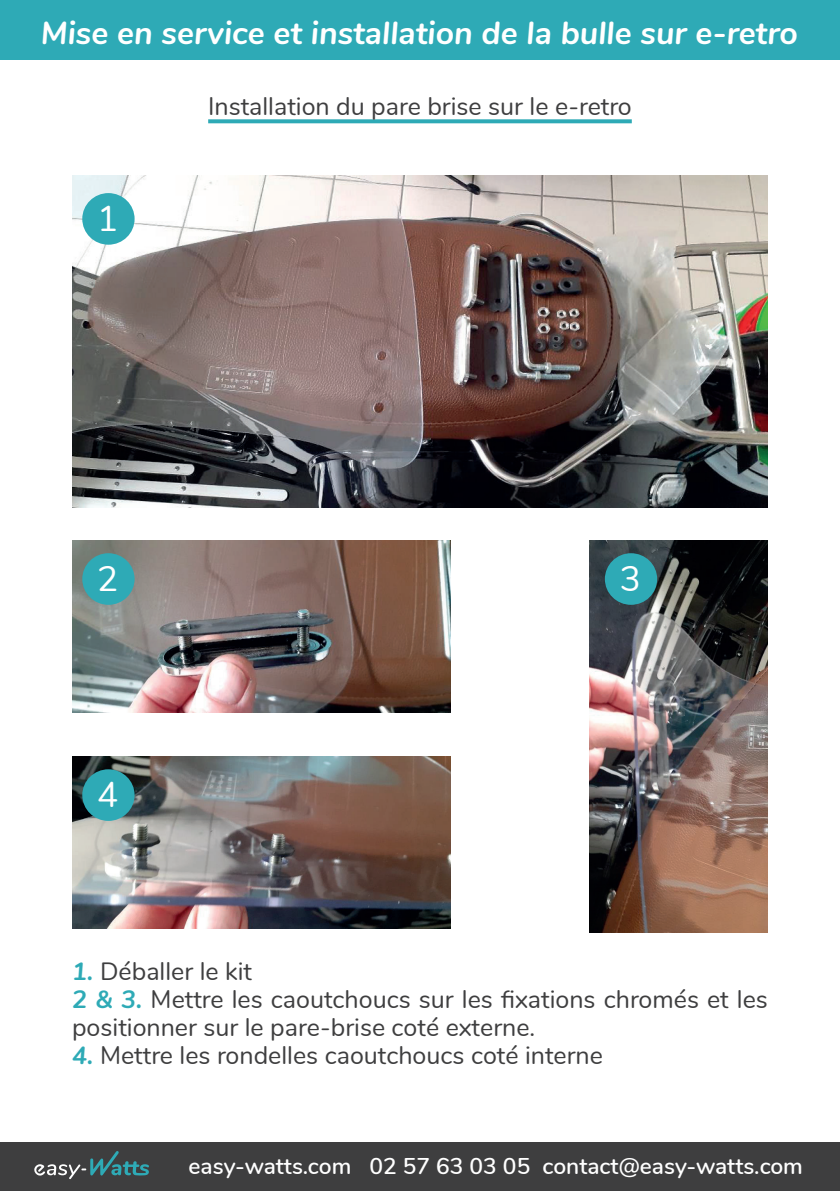
<style>
.page{position:relative;width:840px;height:1191px;background:#fff}
.page>*{position:absolute;margin:0;border:0;box-sizing:border-box;transform-origin:0 0}
.t1{font:35.2px "Nunito";color:#fff}
.t2{font:italic 700 32px "Nunito";color:#fff}
.t3{font:25px/28px "Nunito";color:#3e3e3f}
.t4{font:600 22.8px "Nunito";color:#fff}
.s1{font-weight:700;font-style:italic;color:#2eaab6}
</style>
<div class="page">
<div style="left:0;top:1142px;width:839px;height:49px;background:#3e3e3f"></div>
<svg style="left:34px;top:1151px;width:115px;height:28px"></svg>
<div style="left:0;top:0;width:839px;height:60px;background:#2eaab6"></div>
<img style="left:72px;top:175px;width:695px;height:332px">
<div style="left:82px;top:193px;width:52px;height:52px;background:#2eaab6;border-radius:50%"></div>
<img style="left:72px;top:540px;width:378px;height:172px">
<div style="left:82px;top:553px;width:52px;height:52px;background:#2eaab6;border-radius:50%"></div>
<img style="left:72px;top:756px;width:378px;height:172px">
<div style="left:82px;top:769px;width:52px;height:52px;background:#2eaab6;border-radius:50%"></div>
<img style="left:589px;top:540px;width:178px;height:392px">
<div style="left:604px;top:553px;width:52px;height:52px;background:#2eaab6;border-radius:50%"></div>
<svg style="left:208px;top:119px;width:423px;height:4px;background:#3eb0bb"></svg>
<p class="t2" style="left:41px;top:9px;width:758px">Mise en service et installation de la bulle sur e-retro</p>
<h1 class="t1" style="left:97px;top:193px;width:23px">1</h1>
<p class="t3" style="left:208px;top:91px;width:425px">Installation du pare brise sur le e-retro</p>
<h1 class="t1" style="left:97px;top:553px;width:23px">2</h1>
<h1 class="t1" style="left:97px;top:769px;width:23px">4</h1>
<h1 class="t1" style="left:619px;top:553px;width:23px">3</h1>
<p class="t3" style="left:72px;top:955px;width:697px"><span class="s1">1.</span> Déballer le kit<br><span class="s1">2 &amp; 3.</span> Mettre les caoutchoucs sur les fixations chromés et les positionner sur le pare-brise coté externe.</p>
<p class="t3" style="left:72px;top:1039px;width:532px"><span class="s1">4.</span> Mettre les rondelles caoutchoucs coté interne</p>
<p class="t4" style="left:188px;top:1149px;width:615px">easy-watts.com 02 57 63 03 05 contact@easy-watts.com</p>
</div>
